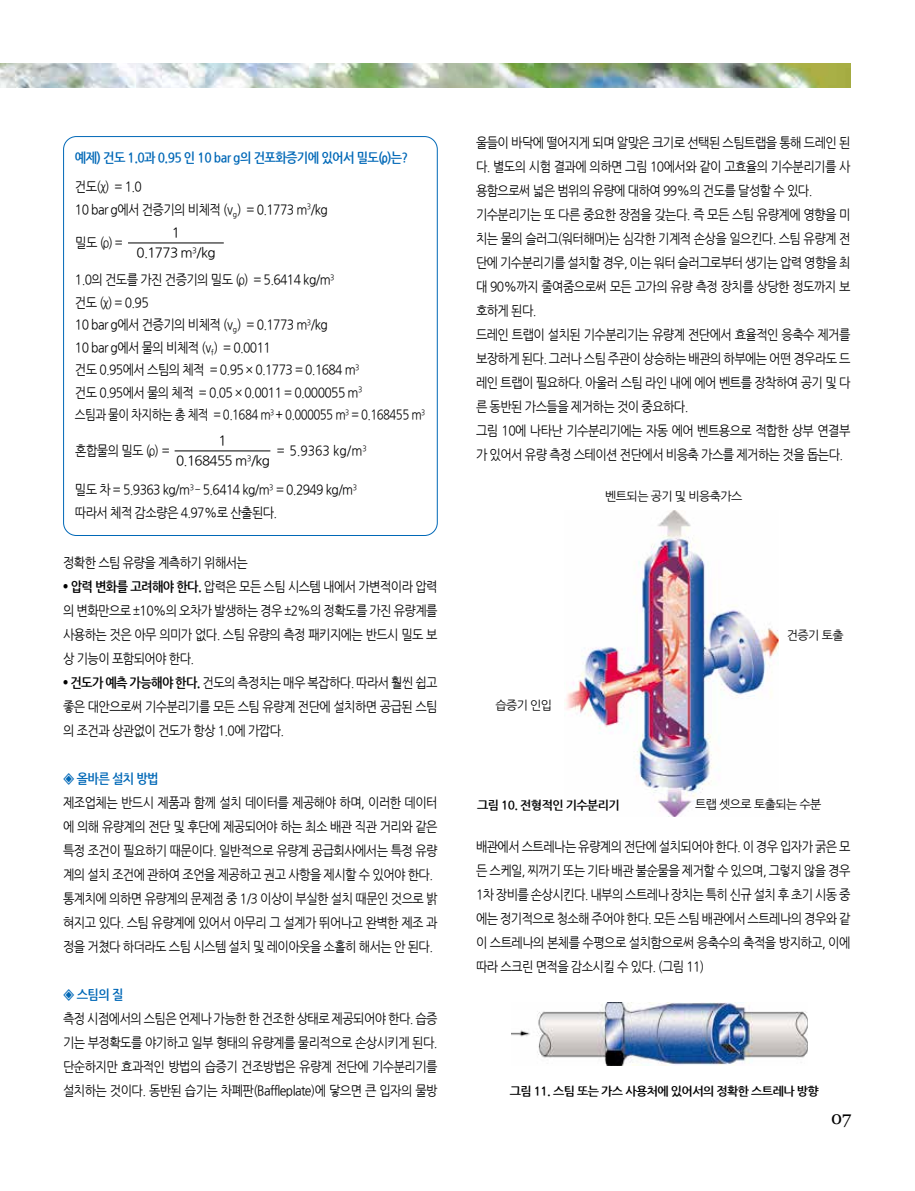
<style>
.page{position:relative;width:915px;height:1191px;background:#fff}
.page>*{position:absolute;margin:0;border:0;box-sizing:border-box;transform-origin:0 0}
.t1{font:18px "Georgia";color:#000}
.t2{font:13.5px/24px "Nanum Gothic";letter-spacing:-.05em;color:#000;scale:.9 1}
.t3{font:700 13.5px "Nanum Gothic";letter-spacing:-.05em;color:#0068b7;scale:.9 1}
.t4{font:13.5px/20px "Nanum Gothic";letter-spacing:-.05em;color:#000;text-align:center}
.t5{font:700 12px "Nanum Gothic";letter-spacing:-.05em;color:#000}
.t6{font:12px "Nanum Gothic";letter-spacing:-.05em;color:#000}
.s1{font-weight:700}
</style>
<div class="page">
<hr style="left:128px;top:243px;width:96px;height:1px;background:#000">
<hr style="left:174px;top:450px;width:96px;height:1px;background:#000">
<img style="left:564px;top:510px;width:213px;height:307px">
<img style="left:511px;top:1002px;width:296px;height:63px">
<img style="left:0;top:64px;width:850px;height:23px">
<p class="t3" style="left:75px;top:152px;width:372px">예제) 건도 1.0과 0.95 인 10 bar g의 건포화증기에 있어서 밀도(ρ)는?</p>
<p class="t2" style="left:75px;top:176px;width:282px;line-height:22.5px">건도(χ) = 1.0<br>10 bar g에서 건증기의 비체적 (v<sub>g</sub>) = 0.1773 m<sup>3</sup>/kg</p>
<p class="t2" style="left:75px;top:231px;width:54px">밀도 (ρ) =</p>
<p class="t4" style="left:136px;top:223px;width:80px">1<br>0.1773 m<sup>3</sup>/kg</p>
<p class="t2" style="left:75px;top:269px;width:390px;line-height:22.5px">1.0의 건도를 가진 건증기의 밀도 (ρ) = 5.6414 kg/m<sup>3<br></sup>건도 (χ) = 0.95<br>10 bar g에서 건증기의 비체적 (v<sub>g</sub>) = 0.1773 m<sup>3</sup>/kg<br>10 bar g에서 물의 비체적 (v<sub>f</sub>) = 0.0011<br>건도 0.95에서 스팀의 체적 = 0.95 × 0.1773 = 0.1684 m<sup>3<br></sup>건도 0.95에서 물의 체적 = 0.05 × 0.0011 = 0.000055 m<sup>3<br></sup>스팀과 물이 차지하는 총 체적 = 0.1684 m<sup>3</sup> + 0.000055 m<sup>3</sup> = 0.168455 m<sup>3</sup></p>
<p class="t4" style="left:176px;top:431px;width:95px">1<br>0.168455 m<sup>3</sup>/kg</p>
<p class="t2" style="left:75px;top:439px;width:106px">혼합물의 밀도 (ρ) =</p>
<p class="t2" style="left:277px;top:439px;width:102px">= 5.9363 kg/m<sup>3</sup></p>
<p class="t2" style="left:75px;top:479px;width:315px;line-height:22.5px">밀도 차 = 5.9363 kg/m<sup>3</sup> ‐ 5.6414 kg/m<sup>3</sup> = 0.2949 kg/m<sup>3 </sup>따라서 체적 감소량은 4.97%로 산출된다.</p>
<p class="t2" style="left:63px;top:551px;width:207px">정확한 스팀 유량을 계측하기 위해서는</p>
<p class="t2" style="left:63px;top:575px;width:417px;text-align:justify"><sup>●</sup> <span class="s1">압력 변화를 고려해야 한다.</span> 압력은 모든 스팀 시스템 내에서 가변적이라 압력 의 변화만으로 ±10%의 오차가 발생하는 경우 ±2%의 정확도를 가진 유량계를 사용하는 것은 아무 의미가 없다. 스팀 유량의 측정 패키지에는 반드시 밀도 보 상 기능이 포함되어야 한다.</p>
<p class="t2" style="left:63px;top:671px;width:417px;text-align:justify"><sup>●</sup> <span class="s1">건도가 예측 가능해야 한다.</span> 건도의 측정치는 매우 복잡하다. 따라서 훨씬 쉽고 좋은 대안으로써 기수분리기를 모든 스팀 유량계 전단에 설치하면 공급된 스팀 의 조건과 상관없이 건도가 항상 1.0에 가깝다.</p>
<p class="t3" style="left:63px;top:772px;width:108px">◈ 올바른 설치 방법</p>
<p class="t2" style="left:63px;top:791px;width:417px">제조업체는 반드시 제품과 함께 설치 데이터를 제공해야 하며, 이러한 데이터 에 의해 유량계의 전단 및 후단에 제공되어야 하는 최소 배관 직관 거리와 같은 특정 조건이 필요하기 때문이다. 일반적으로 유량계 공급회사에서는 특정 유량 계의 설치 조건에 관하여 조언을 제공하고 권고 사항을 제시할 수 있어야 한다. 통계치에 의하면 유량계의 문제점 중 1/3 이상이 부실한 설치 때문인 것으로 밝 혀지고 있다. 스팀 유량계에 있어서 아무리 그 설계가 뛰어나고 완벽한 제조 과 정을 거쳤다 하더라도 스팀 시스템 설치 및 레이아웃을 소홀히 해서는 안 된다.</p>
<p class="t3" style="left:63px;top:988px;width:68px">◈ 스팀의 질</p>
<p class="t2" style="left:63px;top:1007px;width:417px;text-align:justify">측정 시점에서의 스팀은 언제나 가능한 한 건조한 상태로 제공되어야 한다. 습증 기는 부정확도를 야기하고 일부 형태의 유량계를 물리적으로 손상시키게 된다. 단순하지만 효과적인 방법의 습증기 건조방법은 유량계 전단에 기수분리기를 설치하는 것이다. 동반된 습기는 차폐판(Baffleplate)에 닿으면 큰 입자의 물방</p>
<p class="t2" style="left:476px;top:131px;width:417px">울들이 바닥에 떨어지게 되며 알맞은 크기로 선택된 스팀트랩을 통해 드레인 된 다. 별도의 시험 결과에 의하면 그림 10에서와 같이 고효율의 기수분리기를 사 용함으로써 넓은 범위의 유량에 대하여 99%의 건도를 달성할 수 있다. 기수분리기는 또 다른 중요한 장점을 갖는다. 즉 모든 스팀 유량계에 영향을 미 치는 물의 슬러그(워터해머)는 심각한 기계적 손상을 일으킨다. 스팀 유량계 전 단에 기수분리기를 설치할 경우, 이는 워터 슬러그로부터 생기는 압력 영향을 최 대 90%까지 줄여줌으로써 모든 고가의 유량 측정 장치를 상당한 정도까지 보 호하게 된다.<br>드레인 트랩이 설치된 기수분리기는 유량계 전단에서 효율적인 응축수 제거를 보장하게 된다. 그러나 스팀 주관이 상승하는 배관의 하부에는 어떤 경우라도 드 레인 트랩이 필요하다. 아울러 스팀 라인 내에 에어 벤트를 장착하여 공기 및 다 른 동반된 가스들을 제거하는 것이 중요하다.<br>그림 10에 나타난 기수분리기에는 자동 에어 벤트용으로 적합한 상부 연결부 가 있어서 유량 측정 스테이션 전단에서 비응축 가스를 제거하는 것을 돕는다.</p>
<p class="t6" style="left:495px;top:699px;width:58px">습증기 인입</p>
<p class="t6" style="left:605px;top:490px;width:139px">벤트되는 공기 및 비응축가스</p>
<p class="t6" style="left:786px;top:629px;width:58px">건증기 토출</p>
<p class="t5" style="left:477px;top:799px;width:144px">그림 10. 전형적인 기수분리기</p>
<p class="t6" style="left:694px;top:798px;width:128px">트랩 셋으로 토출되는 수분</p>
<p class="t2" style="left:476px;top:835px;width:417px;text-align:justify">배관에서 스트레나는 유량계의 전단에 설치되어야 한다. 이 경우 입자가 굵은 모 든 스케일, 찌꺼기 또는 기타 배관 불순물을 제거할 수 있으며, 그렇지 않을 경우 1차 장비를 손상시킨다. 내부의 스트레나 장치는 특히 신규 설치 후 초기 시동 중 에는 정기적으로 청소해 주어야 한다. 모든 스팀 배관에서 스트레나의 경우와 같 이 스트레나의 본체를 수평으로 설치함으로써 응축수의 축적을 방지하고, 이에 따라 스크린 면적을 감소시킬 수 있다. (그림 11)</p>
<p class="t5" style="left:509px;top:1085px;width:310px">그림 11. 스팀 또는 가스 사용처에 있어서의 정확한 스트레나 방향</p>
<h1 class="t1" style="left:830px;top:1106px;width:22px">07</h1>
</div>
